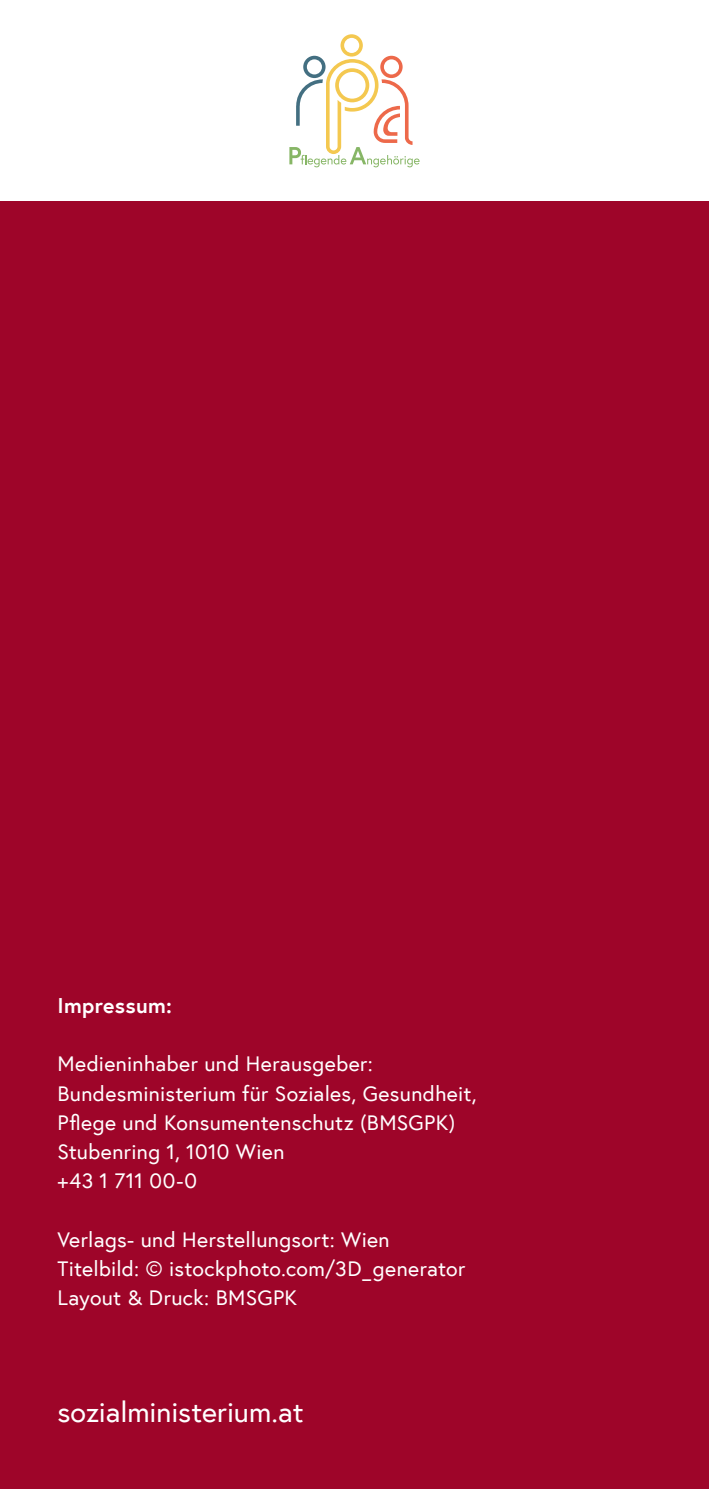
<style>
.page{position:relative;width:709px;height:1489px;background:#fff}
.page>*{position:absolute;margin:0;border:0;box-sizing:border-box;transform-origin:0 0}
.Cover_p_Rückseite{font:28.75px "Europa Austria";letter-spacing:-.005em;color:#fff}
.p_Impressum{font:21.25px/29.2px "Europa Austria";letter-spacing:.015em;color:#fff}
.h_Impressum{font:700 21.25px "Europa Austria";letter-spacing:.015em;color:#fff}
</style>
<div class="page">
<div style="left:0;top:202px;width:709px;height:1286px;background:#9e0529"></div>
<svg style="left:289px;top:34px;width:130px;height:133px"></svg>
<h1 class="h_Impressum" style="left:57px;top:990px;width:116px">Impressum:</h1>
<p class="p_Impressum" style="left:57px;top:1048px;width:317px">Medieninhaber und Herausgeber:</p>
<p class="p_Impressum" style="left:57px;top:1078px;width:420px">Bundesministerium für Soziales, Gesundheit,<br>Pflege und Konsumentenschutz (BMSGPK)</p>
<p class="p_Impressum" style="left:57px;top:1136px;width:228px">Stubenring 1, 1010 Wien</p>
<p class="p_Impressum" style="left:57px;top:1165px;width:141px">+43 1 711 00-0</p>
<p class="p_Impressum" style="left:57px;top:1224px;width:334px">Verlags- und Herstellungsort: Wien</p>
<p class="p_Impressum" style="left:57px;top:1253px;width:409px">Titelbild: © istockphoto.com/3D_generator</p>
<p class="p_Impressum" style="left:57px;top:1282px;width:241px">Layout &amp; Druck: BMSGPK</p>
<p class="Cover_p_Rückseite" style="left:57px;top:1393px;width:248px">sozialministerium.at</p>
</div>
